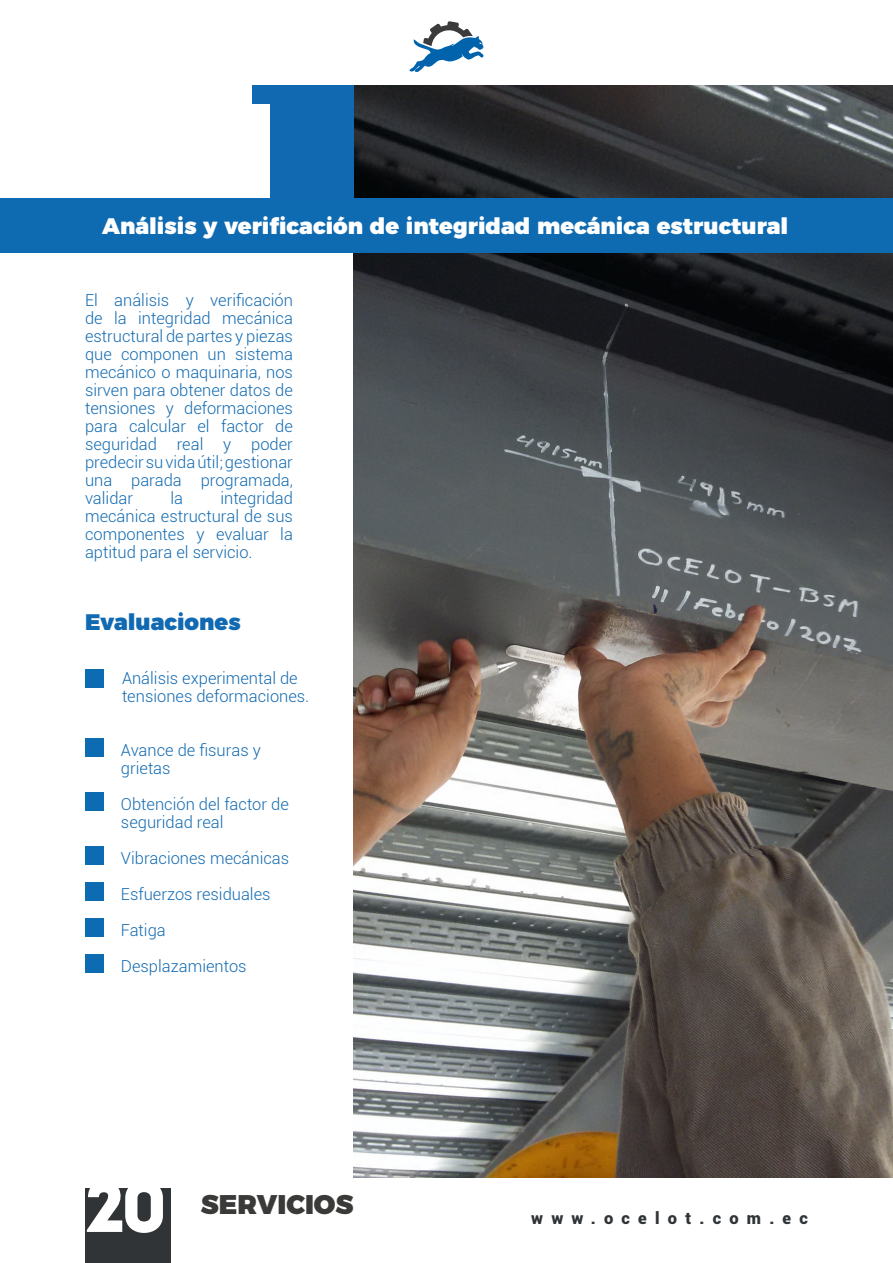
<style>
.page{position:relative;width:893px;height:1263px;background:#fff}
.page>*{position:absolute;margin:0;border:0;box-sizing:border-box;transform-origin:0 0}
.t1{font:72px "Intro";color:#fff}
.t2{font:900 27px "Montserrat";color:#3a3a39}
.t3{font:900 22.5px "Montserrat";color:#fff}
.t4{font:900 22.5px "Montserrat";color:#116ab1}
.t5{font:300 16.5px/18px "Roboto";color:#116ab1}
.t6{font:900 16.5px "Roboto";letter-spacing:.5em;color:#303436}
</style>
<div class="page">
<div style="left:85px;top:1188px;width:85px;height:75px;background:#303436"></div>
<svg style="left:409px;top:21px;width:75px;height:51px"></svg>
<img style="left:354px;top:85px;width:539px;height:1093px">
<div style="left:0;top:198px;width:893px;height:54px;background:#0e6bb1"></div>
<div style="left:252px;top:85px;width:102px;height:18px;background:#116ab1"></div>
<div style="left:270px;top:85px;width:84px;height:116px;background:#116ab1"></div>
<div style="left:85px;top:669px;width:18px;height:18px;background:#0d6bb2"></div>
<div style="left:85px;top:738px;width:18px;height:18px;background:#0d6bb2"></div>
<div style="left:85px;top:792px;width:18px;height:18px;background:#0d6bb2"></div>
<div style="left:85px;top:846px;width:18px;height:18px;background:#0d6bb2"></div>
<div style="left:85px;top:882px;width:18px;height:18px;background:#0d6bb2"></div>
<div style="left:85px;top:918px;width:18px;height:18px;background:#0d6bb2"></div>
<div style="left:85px;top:954px;width:18px;height:18px;background:#0d6bb2"></div>
<p class="t3" style="left:102px;top:207px;width:688px">Análisis y verificación de integridad mecánica estructural</p>
<p class="t5" style="left:85px;top:291px;width:209px;text-align:justify">El análisis y verificación de la integridad mecánica estructural de partes y piezas que componen un sistema mecánico o maquinaria, nos sirven para obtener datos de tensiones y deformaciones para calcular el factor de seguridad real y poder predecir su vida útil; gestionar una parada programada, validar</p>
<p class="t5" style="left:85px;top:489px;width:209px;text-align:justify;text-indent:135px">integridad mecánica estructural de sus componentes y evaluar la aptitud para el servicio.</p>
<p class="t5" style="left:170px;top:489px;width:14px">la</p>
<p class="t4" style="left:85px;top:603px;width:157px">Evaluaciones</p>
<p class="t5" style="left:122px;top:669px;width:189px">Análisis experimental de tensiones deformaciones.</p>
<p class="t5" style="left:121px;top:741px;width:141px">Avance de fisuras y grietas</p>
<p class="t5" style="left:121px;top:795px;width:169px">Obtención del factor de seguridad real</p>
<p class="t5" style="left:121px;top:849px;width:170px">Vibraciones mecánicas</p>
<p class="t5" style="left:121px;top:885px;width:151px">Esfuerzos residuales</p>
<p class="t5" style="left:121px;top:921px;width:46px">Fatiga</p>
<p class="t5" style="left:121px;top:957px;width:127px">Desplazamientos</p>
<h1 class="t1" style="left:85px;top:1163px;width:85px">20</h1>
<h2 class="t2" style="left:201px;top:1182px;width:154px">SERVICIOS</h2>
<p class="t6" style="left:531px;top:1206px;width:278px">www.ocelot.com.ec</p>
</div>
